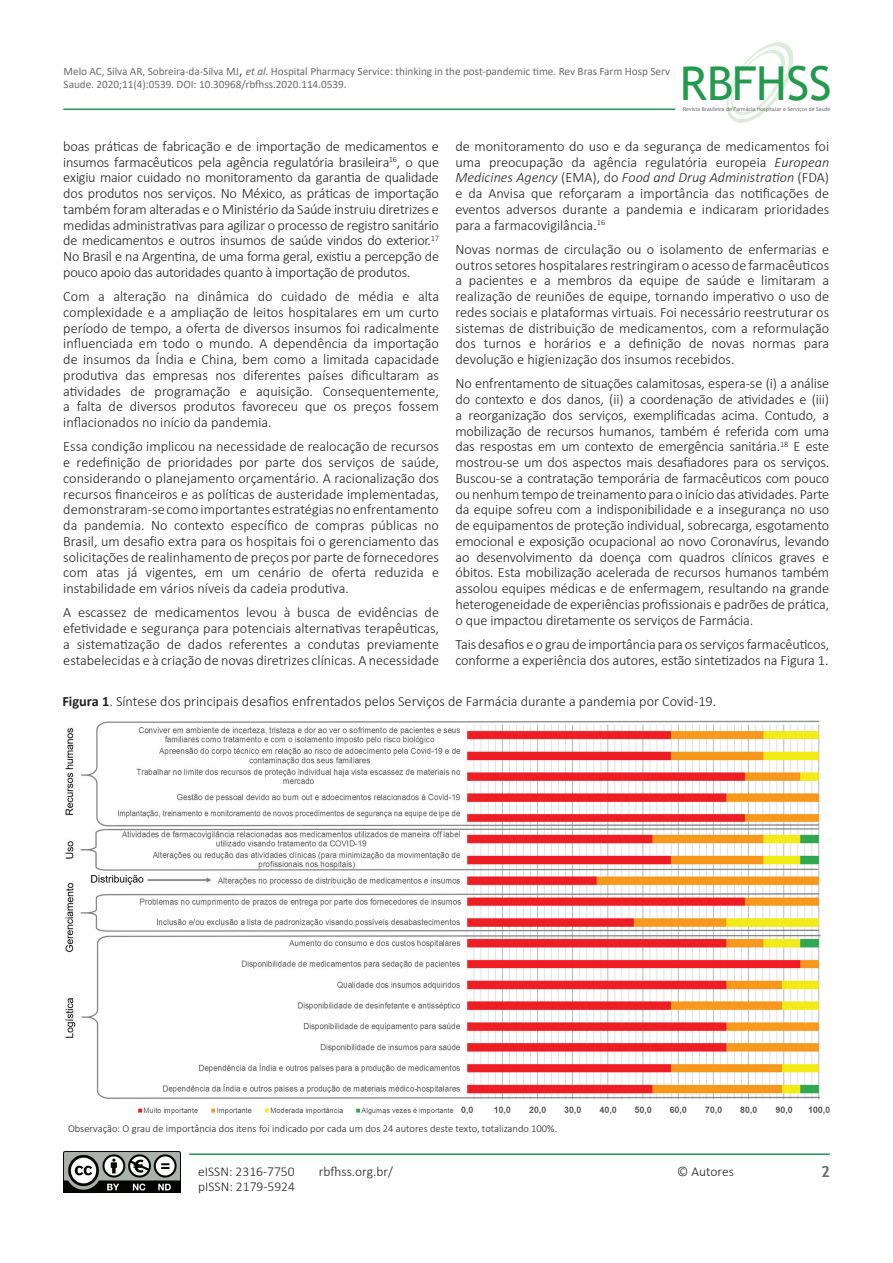
<style>
.page{position:relative;width:893px;height:1263px;background:#fff}
.page>*{position:absolute;margin:0;border:0;box-sizing:border-box;transform-origin:0 0}
.t1{font:46.8px "Trebuchet MS";color:#239a4d}
.t2{font:15px "Trebuchet MS";color:#6a6d73}
.t3{font:300 14.25px/15.8px "Calibri";color:#231f20;text-align:justify}
.t4{font:300 13.5px "Calibri";color:#231f20}
.t5{font:11.25px/12.8px "Calibri";letter-spacing:-.005em;color:#6c6d70}
.t6{font:300 10.5px "Calibri";color:#231f20}
.t7{font:5.4px "Trebuchet MS";color:#6c6d70}
.s1{font-weight:300;font-size:14.25px;color:#231f20}
.s2{font-style:italic}
.s3{font-weight:700}
</style>
<div class="page">
<hr style="left:63px;top:109px;width:612px;height:1px;background:#239a4d">
<svg style="left:727px;top:42px;width:66px;height:81px"></svg>
<img style="left:64px;top:1152px;width:117px;height:41px">
<hr style="left:189px;top:1153px;width:641px;height:2px;background:#239a4d">
<img style="left:65px;top:720px;width:765px;height:395px">
<p class="t5" style="left:64px;top:65px;width:608px">Melo AC, Silva AR, Sobreira-da-Silva MJ<span class="s1">,</span> <span class="s2">et al</span>. Hospital Pharmacy Service: thinking in the post-pandemic time. Rev Bras Farm Hosp Serv<br>Saude. 2020;11(4):0539. DOI: 10.30968/rbfhss.2020.114.0539.</p>
<h1 class="t1" style="left:680px;top:54px;width:153px">RBFHSS</h1>
<p class="t7" style="left:683px;top:106px;width:149px">Revista Brasileira de Farmácia Hospitalar e Serviços de Saúde</p>
<p class="t3" style="left:63px;top:138px;width:377px">boas práticas de fabricação e de importação de medicamentos e insumos farmacêuticos pela agência regulatória brasileira<sup>16</sup>, o que exigiu maior cuidado no monitoramento da garantia de qualidade dos produtos nos serviços. No México, as práticas de importação também foram alteradas e o Ministério da Saúde instruiu diretrizes e medidas administrativas para agilizar o processo de registro sanitário de medicamentos e outros insumos de saúde vindos do exterior.<sup>17<br></sup>No Brasil e na Argentina, de uma forma geral, existiu a percepção de pouco apoio das autoridades quanto à importação de produtos.</p>
<p class="t3" style="left:63px;top:288px;width:377px">Com a alteração na dinâmica do cuidado de média e alta complexidade e a ampliação de leitos hospitalares em um curto período de tempo, a oferta de diversos insumos foi radicalmente influenciada em todo o mundo. A dependência da importação de insumos da Índia e China, bem como a limitada capacidade produtiva das empresas nos diferentes países dificultaram as atividades de programação e aquisição. Consequentemente, a falta de diversos produtos favoreceu que os preços fossem inflacionados no início da pandemia.</p>
<p class="t3" style="left:63px;top:438px;width:377px">Essa condição implicou na necessidade de realocação de recursos e redefinição de prioridades por parte dos serviços de saúde, considerando o planejamento orçamentário. A racionalização dos recursos financeiros e as políticas de austeridade implementadas, demonstraram-se como importantes estratégias no enfrentamento da pandemia. No contexto específico de compras públicas no Brasil, um desafio extra para os hospitais foi o gerenciamento das solicitações de realinhamento de preços por parte de fornecedores com atas já vigentes, em um cenário de oferta reduzida e instabilidade em vários níveis da cadeia produtiva.</p>
<p class="t3" style="left:63px;top:604px;width:377px">A escassez de medicamentos levou à busca de evidências de efetividade e segurança para potenciais alternativas terapêuticas, a sistematização de dados referentes a condutas previamente estabelecidas e à criação de novas diretrizes clínicas. A necessidade</p>
<p class="t3" style="left:455px;top:138px;width:375px">de monitoramento do uso e da segurança de medicamentos foi uma preocupação da agência regulatória europeia <span class="s2">European Medicines Agency</span> (EMA), do <span class="s2">Food and Drug Administration</span> (FDA) e da Anvisa que reforçaram a importância das notificações de eventos adversos durante a pandemia e indicaram prioridades para a farmacovigilância.<sup>16</sup></p>
<p class="t3" style="left:455px;top:241px;width:375px">Novas normas de circulação ou o isolamento de enfermarias e outros setores hospitalares restringiram o acesso de farmacêuticos a pacientes e a membros da equipe de saúde e limitaram a realização de reuniões de equipe, tornando imperativo o uso de redes sociais e plataformas virtuais. Foi necessário reestruturar os sistemas de distribuição de medicamentos, com a reformulação dos turnos e horários e a definição de novas normas para devolução e higienização dos insumos recebidos.</p>
<p class="t3" style="left:455px;top:376px;width:375px">No enfrentamento de situações calamitosas, espera-se (i) a análise do contexto e dos danos, (ii) a coordenação de atividades e (iii) a reorganização dos serviços, exemplificadas acima. Contudo, a mobilização de recursos humanos, também é referida com uma das respostas em um contexto de emergência sanitária.<sup>18</sup> E este mostrou-se um dos aspectos mais desafiadores para os serviços.<br>Buscou-se a contratação temporária de farmacêuticos com pouco ou nenhum tempo de treinamento para o início das atividades. Parte da equipe sofreu com a indisponibilidade e a insegurança no uso de equipamentos de proteção individual, sobrecarga, esgotamento emocional e exposição ocupacional ao novo Coronavírus, levando ao desenvolvimento da doença com quadros clínicos graves e óbitos. Esta mobilização acelerada de recursos humanos também assolou equipes médicas e de enfermagem, resultando na grande heterogeneidade de experiências profissionais e padrões de prática, o que impactou diretamente os serviços de Farmácia.</p>
<p class="t3" style="left:455px;top:636px;width:375px">Tais desafios e o grau de importância para os serviços farmacêuticos, conforme a experiência dos autores, estão sintetizados na Figura 1.</p>
<p class="t3" style="left:62px;top:693px;width:655px"><span class="s3">Figura 1</span>. Síntese dos principais desafios enfrentados pelos Serviços de Farmácia durante a pandemia por Covid-19.</p>
<p class="t6" style="left:68px;top:1122px;width:491px">Observação: O grau de importância dos itens foi indicado por cada um dos 24 autores deste texto, totalizando 100%.</p>
<p class="t4" style="left:198px;top:1163px;width:98px">eISSN: 2316-7750</p>
<p class="t4" style="left:319px;top:1163px;width:75px">rbfhss.org.br/</p>
<p class="t2" style="left:822px;top:1162px;width:9px">2</p>
<p class="t4" style="left:677px;top:1163px;width:58px">© Autores</p>
<p class="t4" style="left:198px;top:1178px;width:98px">pISSN: 2179-5924</p>
</div>
